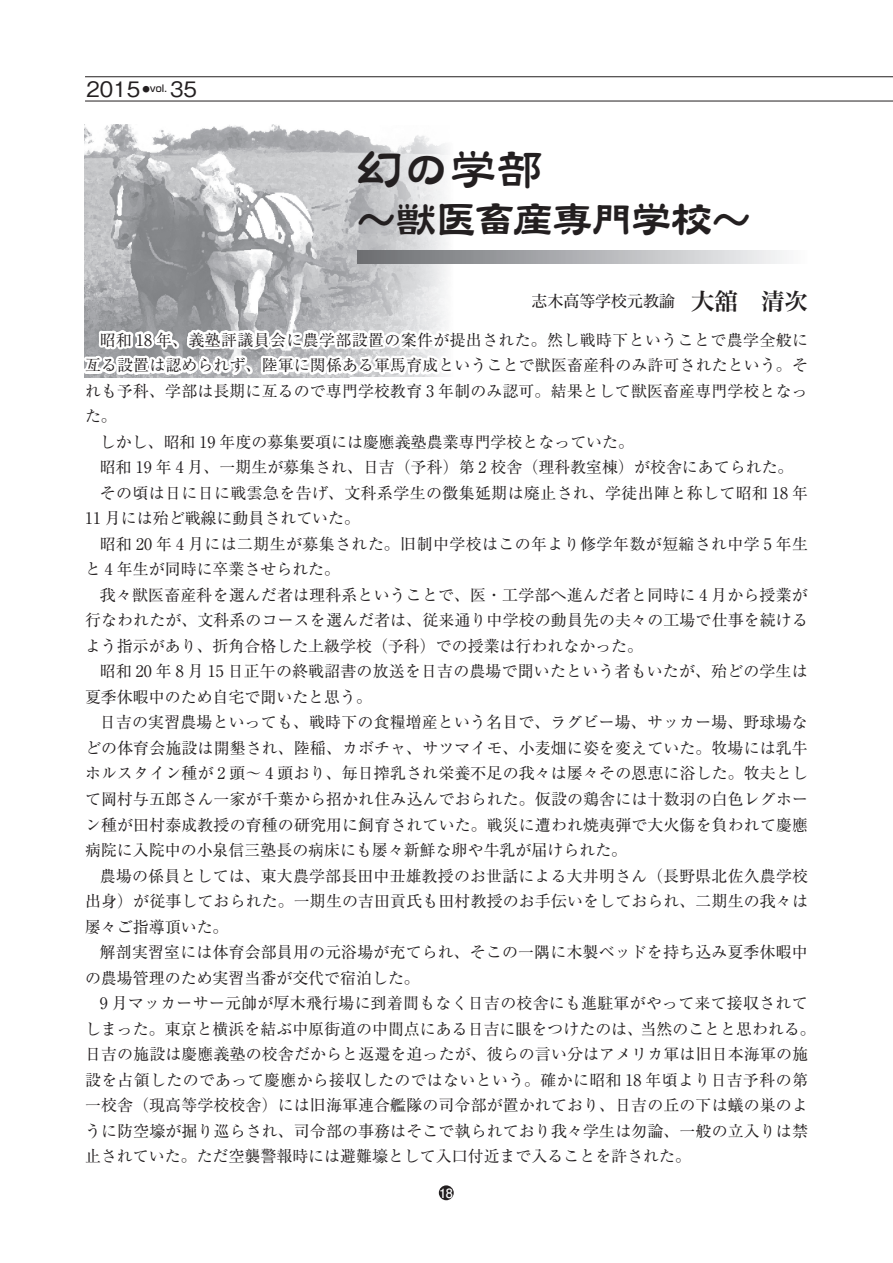
<style>
.page{position:relative;width:893px;height:1263px;background:#fff}
.page>*{position:absolute;margin:0;border:0;box-sizing:border-box;transform-origin:0 0}
.t1{font:56.1px "DFTF Lei Sho Std W5";color:#231f20;scale:.83 1}
.t2{font:48.45px "DFTF Lei Sho Std W7";letter-spacing:-.025em;color:#231f20;scale:.83 1}
.t3{font:500 21.3px "Gothic BBB Pro";color:#231f20}
.t4{font:15.9px "Ryumin Pro";letter-spacing:.01em;color:#231f20}
.t5{font:15.9px "Hira Min Std W4";color:#231f20}
.t6{font:700 12.75px "Futo Go B101 Pro";color:#fff}
.t7{font:500 9.6px "Shin Go Pro";color:#231f20}
.s1{font-weight:300;font-size:7.5px}
.s2{font-family:"Gothic BBB Pro";font-size:21.3px}
.s3{font-family:"Hira Min Std W6";font-size:23.4px}
</style>
<div class="page">
<div style="left:439px;top:1185px;width:15px;height:15px;background:#231f20;border-radius:50%"></div>
<hr style="left:85px;top:76px;width:808px;height:1px;background:#231f20">
<hr style="left:85px;top:101px;width:808px;height:1px;background:#231f20">
<img style="left:84px;top:125px;width:363px;height:107px">
<svg style="left:84px;top:232px;width:700px;height:146px"></svg>
<h3 class="t3" style="left:87px;top:72px;width:55px">2015</h3>
<p class="t7" style="left:142px;top:81px;width:56px"><span class="s1">●</span>vol. <span class="s2">35</span></p>
<h1 class="t1" style="left:356px;top:140px;width:227px">幻の学部</h1>
<h2 class="t2" style="left:356px;top:193px;width:478px">～獣医畜産専門学校～</h2>
<p class="t5" style="left:531px;top:290px;width:278px">志木高等学校元教諭　<span class="s3">大舘　清次</span></p>
<p class="t4" style="left:100px;top:327px;width:710px">昭和 18 年、義塾評議員会に農学部設置の案件が提出された。然し戦時下ということで農学全般に</p>
<p class="t4" style="left:85px;top:353px;width:724px">亙る設置は認められず、陸軍に関係ある軍馬育成ということで獣医畜産科のみ許可されたという。そ</p>
<p class="t4" style="left:85px;top:378px;width:724px">れも予科、学部は長期に亙るので専門学校教育 3 年制のみ認可。結果として獣医畜産専門学校となっ</p>
<p class="t4" style="left:85px;top:404px;width:33px">た。</p>
<p class="t4" style="left:100px;top:429px;width:536px">しかし、昭和 19 年度の募集要項には慶應義塾農業専門学校となっていた。</p>
<p class="t4" style="left:100px;top:455px;width:695px">昭和 19 年 4 月、一期生が募集され、日吉（予科）第 2 校舎（理科教室棟）が校舎にあてられた。</p>
<p class="t4" style="left:100px;top:480px;width:710px">その頃は日に日に戦雲急を告げ、文科系学生の徴集延期は廃止され、学徒出陣と称して昭和 18 年</p>
<p class="t4" style="left:85px;top:506px;width:277px">11 月には殆ど戦線に動員されていた。</p>
<p class="t4" style="left:100px;top:531px;width:710px">昭和 20 年 4 月には二期生が募集された。旧制中学校はこの年より修学年数が短縮され中学 5 年生</p>
<p class="t4" style="left:85px;top:557px;width:257px">と 4 年生が同時に卒業させられた。</p>
<p class="t4" style="left:100px;top:582px;width:709px">我々獣医畜産科を選んだ者は理科系ということで、医・工学部へ進んだ者と同時に 4 月から授業が</p>
<p class="t4" style="left:85px;top:608px;width:724px">行なわれたが、文科系のコースを選んだ者は、従来通り中学校の動員先の夫々の工場で仕事を続ける</p>
<p class="t4" style="left:85px;top:633px;width:560px">よう指示があり、折角合格した上級学校（予科）での授業は行われなかった。</p>
<p class="t4" style="left:100px;top:659px;width:709px">昭和 20 年 8 月 15 日正午の終戦詔書の放送を日吉の農場で聞いたという者もいたが、殆どの学生は</p>
<p class="t4" style="left:85px;top:684px;width:289px">夏季休暇中のため自宅で聞いたと思う。</p>
<p class="t4" style="left:100px;top:710px;width:709px">日吉の実習農場といっても、戦時下の食糧増産という名目で、ラグビー場、サッカー場、野球場な</p>
<p class="t4" style="left:85px;top:735px;width:724px">どの体育会施設は開墾され、陸稲、カボチャ、サツマイモ、小麦畑に姿を変えていた。牧場には乳牛</p>
<p class="t4" style="left:85px;top:761px;width:725px">ホルスタイン種が 2 頭～ 4 頭おり、毎日搾乳され栄養不足の我々は屡々その恩恵に浴した。牧夫とし</p>
<p class="t4" style="left:85px;top:786px;width:725px">て岡村与五郎さん一家が千葉から招かれ住み込んでおられた。仮設の鶏舎には十数羽の白色レグホー</p>
<p class="t4" style="left:85px;top:812px;width:725px">ン種が田村泰成教授の育種の研究用に飼育されていた。戦災に遭われ焼夷弾で大火傷を負われて慶應</p>
<p class="t4" style="left:85px;top:837px;width:544px">病院に入院中の小泉信三塾長の病床にも屡々新鮮な卵や牛乳が届けられた。</p>
<p class="t4" style="left:100px;top:863px;width:710px">農場の係員としては、東大農学部長田中丑雄教授のお世話による大井明さん（長野県北佐久農学校</p>
<p class="t4" style="left:85px;top:888px;width:724px">出身）が従事しておられた。一期生の吉田貢氏も田村教授のお手伝いをしておられ、二期生の我々は</p>
<p class="t4" style="left:85px;top:914px;width:145px">屡々ご指導頂いた。</p>
<p class="t4" style="left:100px;top:940px;width:709px">解剖実習室には体育会部員用の元浴場が充てられ、そこの一隅に木製ベッドを持ち込み夏季休暇中</p>
<p class="t4" style="left:85px;top:965px;width:336px">の農場管理のため実習当番が交代で宿泊した。</p>
<p class="t4" style="left:100px;top:991px;width:709px">9 月マッカーサー元帥が厚木飛行場に到着間もなく日吉の校舎にも進駐軍がやって来て接収されて</p>
<p class="t4" style="left:85px;top:1016px;width:732px">しまった。東京と横浜を結ぶ中原街道の中間点にある日吉に眼をつけたのは、当然のことと思われる。</p>
<p class="t4" style="left:85px;top:1042px;width:725px">日吉の施設は慶應義塾の校舎だからと返還を迫ったが、彼らの言い分はアメリカ軍は旧日本海軍の施</p>
<p class="t4" style="left:85px;top:1067px;width:724px">設を占領したのであって慶應から接収したのではないという。確かに昭和 18 年頃より日吉予科の第</p>
<p class="t4" style="left:85px;top:1093px;width:724px">一校舎（現高等学校校舎）には旧海軍連合艦隊の司令部が置かれており、日吉の丘の下は蟻の巣のよ</p>
<p class="t4" style="left:85px;top:1118px;width:724px">うに防空壕が掘り巡らされ、司令部の事務はそこで執られており我々学生は勿論、一般の立入りは禁</p>
<p class="t4" style="left:85px;top:1144px;width:607px">止されていた。ただ空襲警報時には避難壕として入口付近まで入ることを許された。</p>
<p class="t6" style="left:439px;top:1183px;width:15px">18</p>
</div>
